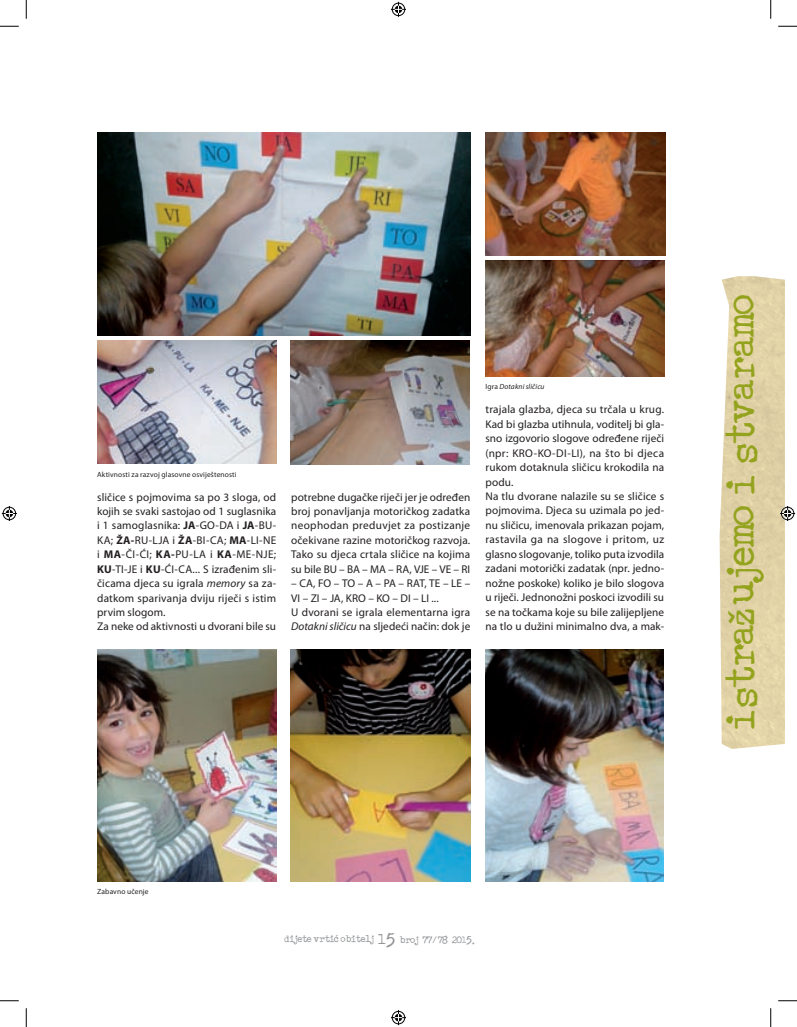
<style>
.page{position:relative;width:797px;height:1027px;background:#fff}
.page>*{position:absolute;margin:0;border:0;box-sizing:border-box;transform-origin:0 0}
.t1{font:31.25px "ACOUSTICBASSV";color:#94a31e}
.t2{font:11.25px/14.4px "Myriad Pro";letter-spacing:.01em;color:#231f20}
.t3{font:7.5px "Myriad Pro";letter-spacing:.02em;color:#231f20}
.t4{font:7.5px "ACOUSTICBASSV";color:#939598}
.t5{font:italic 7.5px "Myriad Pro";letter-spacing:.01em;color:#231f20}
.s1{font-weight:700}
.s2{font-style:italic}
.s3{font-style:normal}
.s4{font-size:12.5px}
</style>
<div class="page">
<img style="left:719px;top:276px;width:66px;height:473px">
<img style="left:97px;top:133px;width:373px;height:202px">
<img style="left:97px;top:341px;width:179px;height:123px">
<img style="left:290px;top:341px;width:180px;height:124px">
<img style="left:98px;top:650px;width:178px;height:231px">
<img style="left:290px;top:650px;width:180px;height:231px">
<img style="left:485px;top:650px;width:178px;height:231px">
<img style="left:485px;top:133px;width:180px;height:122px">
<img style="left:485px;top:261px;width:179px;height:115px">
<svg style="left:0;top:25px;width:19px;height:2px"></svg>
<svg style="left:778px;top:25px;width:19px;height:2px"></svg>
<svg style="left:0;top:1000px;width:19px;height:1px"></svg>
<svg style="left:778px;top:1000px;width:19px;height:1px"></svg>
<svg style="left:25px;top:0;width:2px;height:19px"></svg>
<svg style="left:25px;top:1008px;width:2px;height:19px"></svg>
<svg style="left:770px;top:0;width:1px;height:19px"></svg>
<svg style="left:770px;top:1008px;width:1px;height:19px"></svg>
<svg style="left:391px;top:2px;width:15px;height:15px"></svg>
<svg style="left:391px;top:1010px;width:15px;height:15px"></svg>
<svg style="left:2px;top:506px;width:15px;height:15px"></svg>
<svg style="left:780px;top:506px;width:15px;height:15px"></svg>
<p class="t3" style="left:97px;top:469px;width:141px">Aktivnosti za razvoj glasovne osviještenosti</p>
<p class="t2" style="left:97px;top:489px;width:180px">sličice s pojmovima sa po 3 sloga, od kojih se svaki sastojao od 1 suglasnika i 1 samoglasnika: <span class="s1">JA</span>-GO-DA i <span class="s1">JA</span>-BU-KA; <span class="s1">ŽA-</span>RU-LJA i <span class="s1">ŽA</span>-BI-CA; <span class="s1">MA</span>-LI-NE i <span class="s1">MA</span>-ČI-ĆI; <span class="s1">KA-</span>PU-LA i <span class="s1">KA</span>-ME-NJE; <span class="s1">KU</span>-TI-JE i <span class="s1">KU</span>-ĆI-CA... S izrađenim sli&shy;čicama djeca su igrala <span class="s2">memory</span> sa za&shy;datkom sparivanja dviju riječi s istim prvim slogom.<br>Za neke od aktivnosti u dvorani bile su</p>
<p class="t2" style="left:291px;top:489px;width:180px;text-align:justify">potrebne dugačke riječi jer je određen broj ponavljanja motoričkog zadatka neophodan preduvjet za postizanje očekivane razine motoričkog razvoja.<br>Tako su djeca crtala sličice na kojima su bile BU – BA – MA – RA, VJE – VE – RI</p>
<p class="t2" style="left:291px;top:576px;width:181px">– CA, FO – TO – A – PA – RAT, TE – LE – VI – ZI – JA, KRO – KO – DI – LI ...<br>U dvorani se igrala elementarna igra <span class="s2">Dotakni sličicu</span> na sljedeći način: dok je</p>
<p class="t5" style="left:485px;top:382px;width:60px"><span class="s3">Igra</span> Dotakni sličicu</p>
<p class="t2" style="left:485px;top:402px;width:180px">trajala glazba, djeca su trčala u krug.<br>Kad bi glazba utihnula, voditelj bi gla&shy;sno izgovorio slogove određene riječi (npr: KRO-KO-DI-LI), na što bi djeca rukom dotaknula sličicu krokodila na podu.<br>Na tlu dvorane nalazile su se sličice s pojmovima. Djeca su uzimala po jed&shy;nu sličicu, imenovala prikazan pojam, rastavila ga na slogove i pritom, uz glasno slogovanje, toliko puta izvodila zadani motorički zadatak (npr. jedno&shy;nožne poskoke) koliko je bilo slogova u riječi. Jednonožni poskoci izvodili su se na točkama koje su bile zalijepljene na tlo u dužini minimalno dva, a mak-</p>
<h1 class="t1" style="left:716px;top:732px;width:438px;rotate:-90deg">istražujemo i stvaramo</h1>
<p class="t3" style="left:97px;top:887px;width:53px">Zabavno učenje</p>
<p class="t4" style="left:284px;top:933px;width:196px">dijete vrtić obitelj <span class="s4">15</span> broj 77/ 78 2015.</p>
</div>
